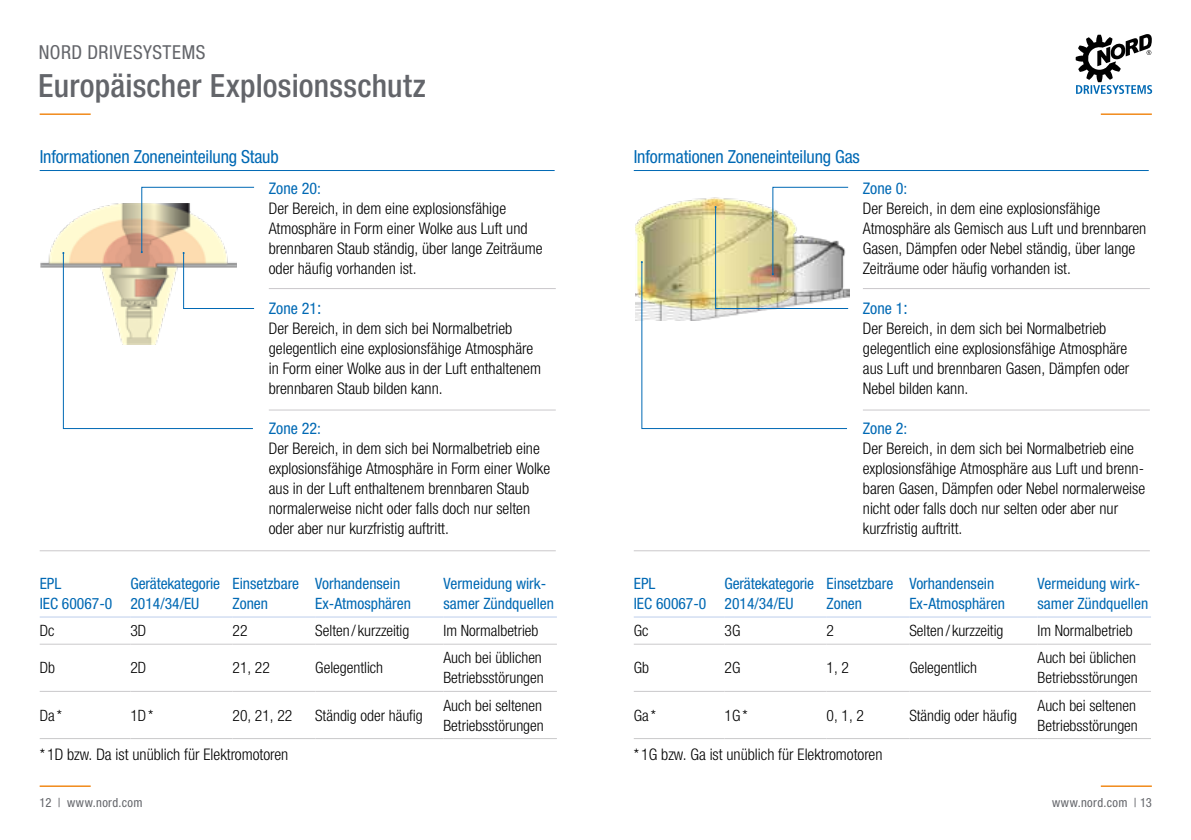
<style>
.page{position:relative;width:1191px;height:840px;background:#fff}
.page>*{position:absolute;margin:0;border:0;box-sizing:border-box;transform-origin:0 0}
.t1{font:500 condensed 32px "Helvetica Neue LT Std";letter-spacing:.005em;color:#63656a}
.t2{font:condensed 19.2px "Helvetica Neue LT Std";letter-spacing:.03em;color:#63656a}
.t3{font:condensed 18px "Helvetica Neue LT Std";letter-spacing:-.01em;color:#0069b4}
.t4{font:300 condensed 16px/20px "Helvetica Neue LTW1 G";color:#000}
.t5{font:condensed 16px "Helvetica Neue LTW1 G";color:#0069b4}
.t6{font:300 condensed 15.6px/20px "Helvetica Neue LTW1 G";color:#000}
.t7{font:condensed 15.6px/20px "Helvetica Neue LTW1 G";color:#0069b4}
.t8{font:condensed 12.6px "Helvetica Neue LT Std";letter-spacing:.03em;color:#63656a}
.s1{font-weight:400;color:#0069b4}
.s2{font-weight:400;font-size:18px;color:#0069b4}
</style>
<div class="page">
<hr style="left:40px;top:113px;width:51px;height:2px;background:#ef7d00">
<hr style="left:1100px;top:113px;width:51px;height:2px;background:#ef7d00">
<hr style="left:40px;top:785px;width:51px;height:1px;background:#ef7d00">
<hr style="left:1100px;top:785px;width:51px;height:1px;background:#ef7d00">
<svg style="left:1075px;top:34px;width:77px;height:60px"></svg>
<img style="left:635px;top:217px;width:214px;height:103px">
<img style="left:41px;top:230px;width:21px;height:38px">
<hr style="left:40px;top:643px;width:90px;height:1px;background:#cac9cb">
<hr style="left:130px;top:643px;width:102px;height:1px;background:#cac9cb">
<hr style="left:232px;top:643px;width:83px;height:1px;background:#cac9cb">
<hr style="left:315px;top:643px;width:128px;height:1px;background:#cac9cb">
<hr style="left:443px;top:643px;width:114px;height:1px;background:#cac9cb">
<hr style="left:40px;top:690px;width:90px;height:1px;background:#cac9cb">
<hr style="left:130px;top:690px;width:102px;height:1px;background:#cac9cb">
<hr style="left:232px;top:690px;width:83px;height:1px;background:#cac9cb">
<hr style="left:315px;top:690px;width:128px;height:1px;background:#cac9cb">
<hr style="left:443px;top:690px;width:114px;height:1px;background:#cac9cb">
<hr style="left:40px;top:737px;width:90px;height:1px;background:#cac9cb">
<hr style="left:130px;top:737px;width:102px;height:1px;background:#cac9cb">
<hr style="left:232px;top:737px;width:83px;height:1px;background:#cac9cb">
<hr style="left:315px;top:737px;width:128px;height:1px;background:#cac9cb">
<hr style="left:443px;top:737px;width:114px;height:1px;background:#cac9cb">
<hr style="left:40px;top:616px;width:90px;height:1px;background:#bccdeb">
<hr style="left:130px;top:616px;width:102px;height:1px;background:#bccdeb">
<hr style="left:232px;top:616px;width:83px;height:1px;background:#bccdeb">
<hr style="left:315px;top:616px;width:128px;height:1px;background:#bccdeb">
<hr style="left:443px;top:616px;width:114px;height:1px;background:#bccdeb">
<hr style="left:40px;top:170px;width:514px;height:1px;background:#0069b4">
<hr style="left:269px;top:288px;width:287px;height:1px;background:#cac8cb">
<hr style="left:269px;top:409px;width:287px;height:1px;background:#cac8cb">
<hr style="left:40px;top:550px;width:516px;height:1px;background:#cac8cb">
<svg style="left:62px;top:187px;width:192px;height:242px"></svg>
<hr style="left:634px;top:643px;width:90px;height:1px;background:#cac9cb">
<hr style="left:724px;top:643px;width:102px;height:1px;background:#cac9cb">
<hr style="left:826px;top:643px;width:83px;height:1px;background:#cac9cb">
<hr style="left:909px;top:643px;width:128px;height:1px;background:#cac9cb">
<hr style="left:1037px;top:643px;width:114px;height:1px;background:#cac9cb">
<hr style="left:634px;top:690px;width:90px;height:1px;background:#cac9cb">
<hr style="left:724px;top:690px;width:102px;height:1px;background:#cac9cb">
<hr style="left:826px;top:690px;width:83px;height:1px;background:#cac9cb">
<hr style="left:909px;top:690px;width:128px;height:1px;background:#cac9cb">
<hr style="left:1037px;top:690px;width:114px;height:1px;background:#cac9cb">
<hr style="left:634px;top:737px;width:90px;height:1px;background:#cac9cb">
<hr style="left:724px;top:737px;width:102px;height:1px;background:#cac9cb">
<hr style="left:826px;top:737px;width:83px;height:1px;background:#cac9cb">
<hr style="left:909px;top:737px;width:128px;height:1px;background:#cac9cb">
<hr style="left:1037px;top:737px;width:114px;height:1px;background:#cac9cb">
<hr style="left:634px;top:616px;width:90px;height:1px;background:#bccdeb">
<hr style="left:724px;top:616px;width:102px;height:1px;background:#bccdeb">
<hr style="left:826px;top:616px;width:83px;height:1px;background:#bccdeb">
<hr style="left:909px;top:616px;width:128px;height:1px;background:#bccdeb">
<hr style="left:1037px;top:616px;width:114px;height:1px;background:#bccdeb">
<hr style="left:634px;top:170px;width:514px;height:1px;background:#0069b4">
<hr style="left:863px;top:288px;width:286px;height:1px;background:#cac8cb">
<hr style="left:863px;top:409px;width:286px;height:1px;background:#cac8cb">
<hr style="left:634px;top:550px;width:515px;height:1px;background:#cac8cb">
<svg style="left:641px;top:187px;width:207px;height:242px"></svg>
<p class="t2" style="left:39px;top:41px;width:168px">NORD DRIVESYSTEMS</p>
<h1 class="t1" style="left:38px;top:66px;width:389px">Europäischer Explosionsschutz</h1>
<p class="t3" style="left:40px;top:146px;width:240px">Informationen Zoneneinteilung Staub</p>
<p class="t3" style="left:634px;top:146px;width:227px">Informationen Zoneneinteilung Gas</p>
<p class="t5" style="left:269px;top:179px;width:54px">Zone 20:</p>
<p class="t4" style="left:269px;top:198px;width:275px">Der Bereich, in dem eine explosionsfähige Atmosphäre in Form einer Wolke aus Luft und brennbaren Staub ständig, über lange Zeiträume oder häufig vorhanden ist.</p>
<p class="t4" style="left:269px;top:298px;width:274px"><span class="s1">Zone 21</span><span class="s2">:<br></span>Der Bereich, in dem sich bei Normalbetrieb gelegentlich eine explosionsfähige Atmosphäre in Form einer Wolke aus in der Luft enthaltenem brennbaren Staub bilden kann.</p>
<p class="t5" style="left:269px;top:419px;width:54px">Zone 22:</p>
<p class="t4" style="left:269px;top:438px;width:283px">Der Bereich, in dem sich bei Normalbetrieb eine explosionsfähige Atmosphäre in Form einer Wolke aus in der Luft enthaltenem brennbaren Staub normalerweise nicht oder falls doch nur selten oder aber nur kurzfristig auftritt.</p>
<p class="t5" style="left:863px;top:179px;width:46px">Zone 0:</p>
<p class="t4" style="left:863px;top:198px;width:285px">Der Bereich, in dem eine explosionsfähige Atmosphäre als Gemisch aus Luft und brennbaren Gasen, Dämpfen oder Nebel ständig, über lange Zeiträume oder häufig vorhanden ist.</p>
<p class="t4" style="left:863px;top:298px;width:268px"><span class="s1">Zone 1</span><span class="s2">:<br></span>Der Bereich, in dem sich bei Normalbetrieb gelegentlich eine explosionsfähige Atmosphäre aus Luft und brennbaren Gasen, Dämpfen oder<br>Nebel bilden kann.</p>
<p class="t5" style="left:863px;top:419px;width:46px">Zone 2:</p>
<p class="t4" style="left:863px;top:438px;width:284px">Der Bereich, in dem sich bei Normalbetrieb eine explosionsfähige Atmosphäre aus Luft und brenn&shy;baren Gasen, Dämpfen oder Nebel normalerweise nicht oder falls doch nur selten oder aber nur kurzfristig auftritt.</p>
<p class="t7" style="left:40px;top:573px;width:74px">EPL<br>IEC 60067-0</p>
<p class="t7" style="left:130px;top:573px;width:91px">Gerätekategorie<br>2014/34/EU</p>
<p class="t7" style="left:232px;top:573px;width:68px">Einsetzbare<br>Zonen</p>
<p class="t7" style="left:315px;top:573px;width:97px">Vorhandensein<br>Ex-Atmosphären</p>
<p class="t7" style="left:443px;top:573px;width:112px">Vermeidung wirk&shy;samer Zündquellen</p>
<p class="t6" style="left:40px;top:620px;width:16px">Dc</p>
<p class="t6" style="left:130px;top:620px;width:17px">3D</p>
<p class="t6" style="left:232px;top:620px;width:16px">22</p>
<p class="t6" style="left:315px;top:620px;width:96px">Selten / kurzzeitig</p>
<p class="t6" style="left:443px;top:620px;width:97px">Im Normalbetrieb</p>
<p class="t6" style="left:40px;top:657px;width:17px">Db</p>
<p class="t6" style="left:130px;top:657px;width:17px">2D</p>
<p class="t6" style="left:232px;top:657px;width:39px">21, 22</p>
<p class="t6" style="left:315px;top:657px;width:69px">Gelegentlich</p>
<p class="t6" style="left:443px;top:647px;width:102px">Auch bei üblichen<br>Betriebsstörungen</p>
<p class="t6" style="left:40px;top:704px;width:24px">Da*</p>
<p class="t6" style="left:130px;top:704px;width:25px">1D*</p>
<p class="t6" style="left:232px;top:704px;width:61px">20, 21, 22</p>
<p class="t6" style="left:315px;top:704px;width:109px">Ständig oder häufig</p>
<p class="t6" style="left:443px;top:694px;width:102px">Auch bei seltenen<br>Betriebsstörungen</p>
<p class="t7" style="left:634px;top:573px;width:74px">EPL<br>IEC 60067-0</p>
<p class="t7" style="left:724px;top:573px;width:91px">Gerätekategorie<br>2014/34/EU</p>
<p class="t7" style="left:826px;top:573px;width:68px">Einsetzbare<br>Zonen</p>
<p class="t7" style="left:909px;top:573px;width:97px">Vorhandensein<br>Ex-Atmosphären</p>
<p class="t7" style="left:1037px;top:573px;width:112px">Vermeidung wirk&shy;samer Zündquellen</p>
<p class="t6" style="left:634px;top:620px;width:16px">Gc</p>
<p class="t6" style="left:724px;top:620px;width:17px">3G</p>
<p class="t6" style="left:826px;top:620px;width:9px">2</p>
<p class="t6" style="left:909px;top:620px;width:96px">Selten / kurzzeitig</p>
<p class="t6" style="left:1037px;top:620px;width:97px">Im Normalbetrieb</p>
<p class="t6" style="left:634px;top:657px;width:17px">Gb</p>
<p class="t6" style="left:724px;top:657px;width:17px">2G</p>
<p class="t6" style="left:826px;top:657px;width:24px">1, 2</p>
<p class="t6" style="left:909px;top:657px;width:69px">Gelegentlich</p>
<p class="t6" style="left:1037px;top:647px;width:102px">Auch bei üblichen<br>Betriebsstörungen</p>
<p class="t6" style="left:634px;top:704px;width:24px">Ga*</p>
<p class="t6" style="left:724px;top:704px;width:25px">1G*</p>
<p class="t6" style="left:826px;top:704px;width:39px">0, 1, 2</p>
<p class="t6" style="left:909px;top:704px;width:109px">Ständig oder häufig</p>
<p class="t6" style="left:1037px;top:694px;width:102px">Auch bei seltenen<br>Betriebsstörungen</p>
<p class="t4" style="left:40px;top:744px;width:250px">* 1D bzw. Da ist unüblich für Elektromotoren</p>
<p class="t4" style="left:634px;top:744px;width:250px">* 1G bzw. Ga ist unüblich für Elektromotoren</p>
<p class="t8" style="left:40px;top:795px;width:104px">12 | www.nord.com</p>
<p class="t8" style="left:1052px;top:795px;width:101px">www.nord.com | 13</p>
</div>
